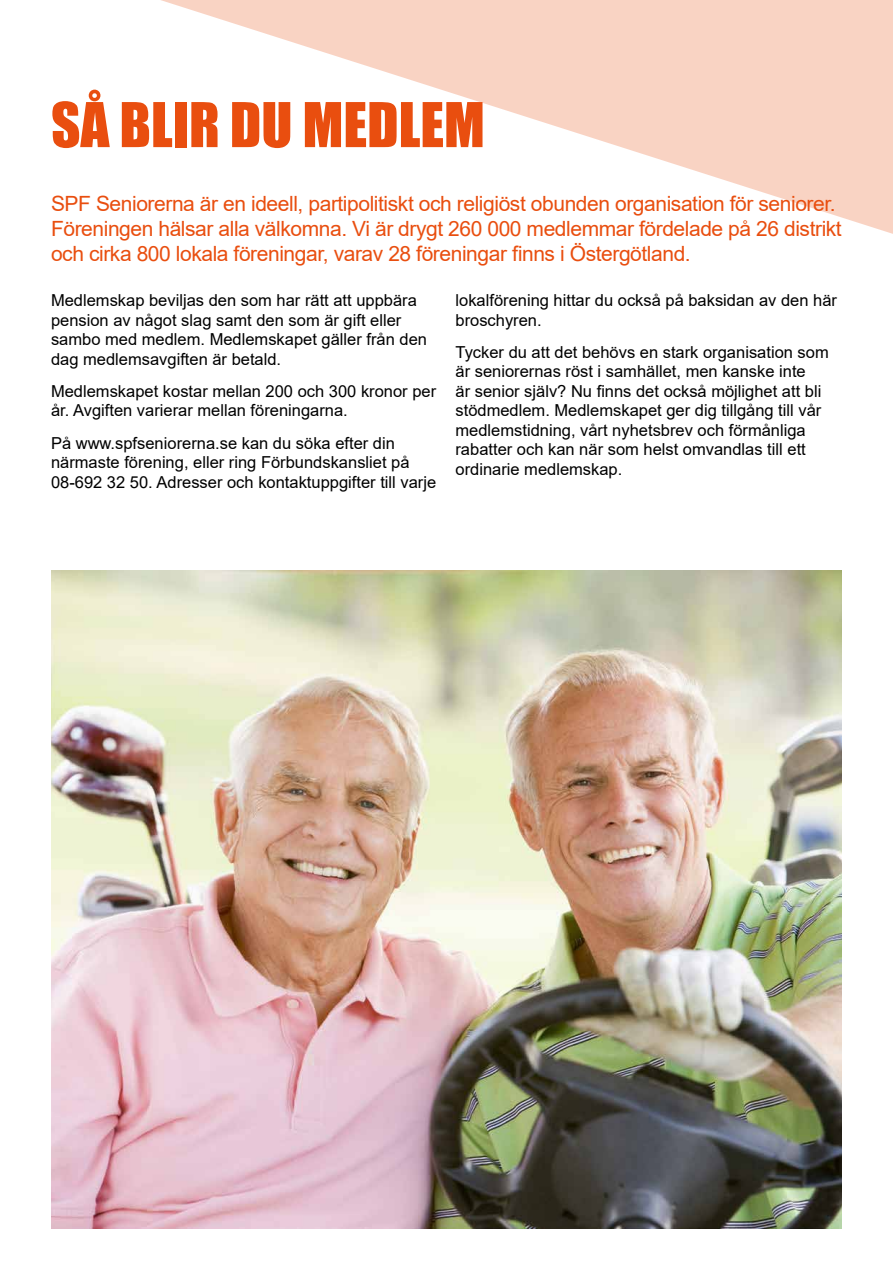
<style>
.page{position:relative;width:893px;height:1263px;background:#fff}
.page>*{position:absolute;margin:0;border:0;box-sizing:border-box;transform-origin:0 0}
.t1{font:57px "Impact";color:#e94e0f}
.t2{font:21px/25.2px "Arial";letter-spacing:-.02em;color:#e94e0f}
.t3{font:16.5px/19.5px "Arial";color:#000}
</style>
<div class="page">
<svg style="left:161px;top:0;width:732px;height:234px"></svg>
<img style="left:51px;top:570px;width:791px;height:659px">
<h1 class="t1" style="left:51px;top:81px;width:435px">SÅ BLIR DU MEDLEM</h1>
<p class="t2" style="left:51px;top:190px;width:792px">SPF Seniorerna är en ideell, partipolitiskt och religiöst obunden organisation för seniorer.<br>Föreningen hälsar alla välkomna. Vi är drygt 260 000 medlemmar fördelade på 26 distrikt och cirka 800 lokala föreningar, varav 28 föreningar finns i Östergötland.</p>
<p class="t3" style="left:51px;top:290px;width:377px">Medlemskap beviljas den som har rätt att uppbära pension av något slag samt den som är gift eller sambo med medlem. Medlemskapet gäller från den dag medlemsavgiften är betald.</p>
<p class="t3" style="left:51px;top:381px;width:387px">Medlemskapet kostar mellan 200 och 300 kronor per år. Avgiften varierar mellan föreningarna.</p>
<p class="t3" style="left:51px;top:433px;width:387px">På www.spfseniorerna.se kan du söka efter din närmaste förening, eller ring Förbundskansliet på<br>08-692 32 50. Adresser och kontaktuppgifter till varje</p>
<p class="t3" style="left:455px;top:290px;width:383px">lokalförening hittar du också på baksidan av den här broschyren.</p>
<p class="t3" style="left:455px;top:342px;width:375px">Tycker du att det behövs en stark organisation som är seniorernas röst i samhället, men kanske inte<br>är senior själv? Nu finns det också möjlighet att bli stödmedlem. Medlemskapet ger dig tillgång till vår medlemstidning, vårt nyhetsbrev och förmånliga rabatter och kan när som helst omvandlas till ett ordinarie medlemskap.</p>
</div>
